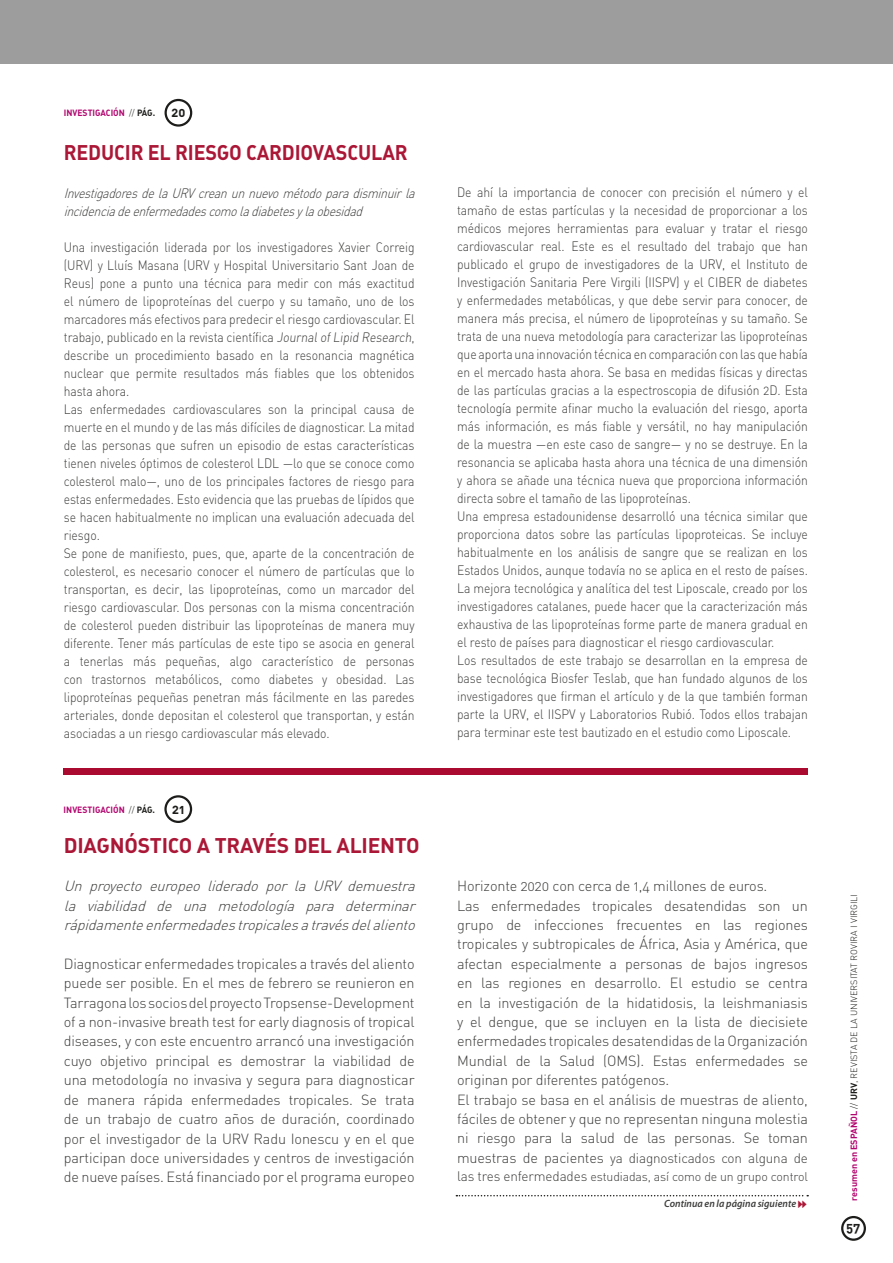
<style>
.page{position:relative;width:893px;height:1263px;background:#fff}
.page>*{position:absolute;margin:0;border:0;box-sizing:border-box;transform-origin:0 0}
.t1{font:21px "DIN Bold Alternate";letter-spacing:-.01em;color:#ab1736;scale:.94 1}
.t2{font:21px "DIN Bold Alternate";letter-spacing:-.01em;color:#ab1736}
.t3{font:14.55px/19.4px "DIN Light Alternate";letter-spacing:-.01em;color:#3d3d3c;text-align:justify}
.t4{font:italic 14.55px/19.4px "DIN Light Alternate";color:#3d3d3c;text-align:justify}
.t5{font:13.65px "DIN Light Alternate";letter-spacing:-.01em;color:#3d3d3c}
.t6{font:13.5px/18px "DIN Light Alternate";letter-spacing:-.005em;color:#3d3d3c;scale:.9 1}
.t7{font:italic 13.5px/18px "DIN Light Alternate";color:#3d3d3c;scale:.9 1}
.t8{font:13.5px "DIN Bold Alternate";color:#1d1d1b;scale:.95 1}
.t9{font:12.45px "DIN Light Alternate";letter-spacing:-.01em;color:#3d3d3c}
.t10{font:italic 600 10.5px "Myriad Pro";letter-spacing:.005em;color:#3d3d3c;scale:.95 1}
.t11{font:9px "DIN Light Alternate";color:#1d1d1b}
.t12{font:9px "DIN Bold Alternate";color:#b2056f;scale:.95 1}
.s1{font-family:"DIN Light Alternate";color:#1d1d1b}
.s2{color:#1d1d1b}
.s3{font-size:13.5px;color:#1d1d1b}
.s4{font-size:14.55px}
.s5{font-size:13.65px}
.s6{font-family:"Guifxv 2 Transports";font-weight:400;font-style:normal;color:#ab1736}
.s7{font-family:"DIN Bold Alternate";color:#b2056f}
.s8{font-family:"DIN Bold Alternate"}
</style>
<div class="page">
<div style="left:0;top:0;width:893px;height:64px;background:#9d9d9d"></div>
<div style="left:841px;top:1216px;width:25px;height:25px;border:2px solid #1d1d1b;border-radius:50%"></div>
<svg style="left:456px;top:1195px;width:352px;height:1px"></svg>
<div style="left:164px;top:795px;width:28px;height:28px;border:2px solid #1d1d1b;border-radius:50%"></div>
<div style="left:64px;top:768px;width:744px;height:7px;background:#ab0a30"></div>
<div style="left:165px;top:99px;width:27px;height:28px;border:2px solid #1d1d1b;border-radius:50%"></div>
<p class="t12" style="left:64px;top:107px;width:130px">INVESTIGACIÓN <span class="s1">//</span> <span class="s2">PÁG.</span> <span class="s3">20</span></p>
<h1 class="t1" style="left:64px;top:139px;width:367px">REDUCIR EL RIESGO CARDIOVASCULAR</h1>
<p class="t7" style="left:64px;top:184px;width:396px">InvestigadoresdelaURVcreanunnuevométodoparadisminuirla incidenciadeenfermedadescomoladiabetesylaobesidad</p>
<p class="t6" style="left:64px;top:238px;width:391px">Una investigación liderada por los investigadores Xavier Correig (URV) y Lluís Masana (URV y Hospital Universitario Sant Joan de Reus) pone a punto una técnica para medir con más exactitud el número de lipoproteínas del cuerpo y su tamaño, uno de los marcadores más efectivos para predecir el riesgo cardiovascular. El trabajo, publicado en la revista científica JournalofLipid Research, describe un procedimiento basado en la resonancia magnética nuclear que permite resultados más fiables que los obtenidos hasta ahora.<br>Las enfermedades cardiovasculares son la principal causa de muerte en el mundo y de las más difíciles de diagnosticar. La mitad de las personas que sufren un episodio de estas características tienen niveles óptimos de colesterol LDL —lo que se conoce como colesterol malo—, uno de los principales factores de riesgo para estas enfermedades. Esto evidencia que las pruebas de lípidos que se hacen habitualmente no implican una evaluación adecuada del riesgo.<br>Se pone de manifiesto, pues, que, aparte de la concentración de colesterol, es necesario conocer el número de partículas que lo transportan, es decir, las lipoproteínas, como un marcador del riesgo cardiovascular. Dos personas con la misma concentración de colesterol pueden distribuir las lipoproteínas de manera muy diferente. Tener más partículas de este tipo se asocia en general a tenerlas más pequeñas, algo característico de personas con trastornos metabólicos, como diabetes y obesidad. Las lipoproteínas pequeñas penetran más fácilmente en las paredes arteriales, donde depositan el colesterol que transportan, y están asociadas a un riesgo cardiovascular más elevado.</p>
<p class="t12" style="left:64px;top:804px;width:129px">INVESTIGACIÓN <span class="s1">//</span> <span class="s2">PÁG.</span> <span class="s3">21</span></p>
<h1 class="t2" style="left:64px;top:831px;width:358px">DIAGNÓSTICO A TRAVÉS DEL ALIENTO</h1>
<p class="t4" style="left:64px;top:876px;width:357px">Un proyecto europeo liderado por la URV demuestra la viabilidad de una metodología para determinar rápidamenteenfermedadestropicalesatravésdelaliento</p>
<p class="t3" style="left:64px;top:954px;width:352px">Diagnosticar enfermedades tropicales a través del aliento puede ser posible. En el mes de febrero se reunieron en Tarragona los socios del proyecto Tropsense-Development of a non-invasive breath test for early diagnosis of tropical diseases, y con este encuentro arrancó una investigación cuyo objetivo principal es demostrar la viabilidad de una metodología no invasiva y segura para diagnosticar de manera rápida enfermedades tropicales. Se trata de un trabajo de cuatro años de duración, coordinado por el investigador de la URV Radu Ionescu y en el que participan doce universidades y centros de investigación de nueve países. Está financiado por el programa europeo</p>
<p class="t6" style="left:457px;top:183px;width:391px">De ahí la importancia de conocer con precisión el número y el tamaño de estas partículas y la necesidad de proporcionar a los médicos mejores herramientas para evaluar y tratar el riesgo cardiovascular real. Este es el resultado del trabajo que han publicado el grupo de investigadores de la URV, el Instituto de Investigación Sanitaria Pere Virgili (IISPV) y el CIBER de diabetes y enfermedades metabólicas, y que debe servir para conocer, de manera más precisa, el número de lipoproteínas y su tamaño. Se trata de una nueva metodología para caracterizar las lipoproteínas que aporta una innovación técnica en comparación con las que había en el mercado hasta ahora. Se basa en medidas físicas y directas de las partículas gracias a la espectroscopia de difusión 2D. Esta tecnología permite afinar mucho la evaluación del riesgo, aporta más información, es más fiable y versátil, no hay manipulación de la muestra —en este caso de sangre— y no se destruye. En la resonancia se aplicaba hasta ahora una técnica de una dimensión y ahora se añade una técnica nueva que proporciona información directa sobre el tamaño de las lipoproteínas.<br>Una empresa estadounidense desarrolló una técnica similar que proporciona datos sobre las partículas lipoproteicas. Se incluye habitualmente en los análisis de sangre que se realizan en los Estados Unidos, aunque todavía no se aplica en el resto de países.<br>La mejora tecnológica y analítica del test Liposcale, creado por los investigadores catalanes, puede hacer que la caracterización más exhaustiva de las lipoproteínas forme parte de manera gradual en el resto de países para diagnosticar el riesgo cardiovascular.<br>Los resultados de este trabajo se desarrollan en la empresa de base tecnológica Biosfer Teslab, que han fundado algunos de los investigadores que firman el artículo y de la que también forman parte la URV, el IISPV y Laboratorios Rubió. Todos ellos trabajan para terminar este test bautizado en el estudio como Liposcale.</p>
<p class="t3" style="left:457px;top:876px;width:352px;text-align:left">Horizonte 2020 con cerca de 1,4 millones de euros.<br>Las enfermedades tropicales desatendidas son un grupo de infecciones frecuentes en las regiones tropicales y subtropicales de África, Asia y América, que afectan especialmente a personas de bajos ingresos en las regiones en desarrollo. El estudio se centra en la investigación de la hidatidosis, la leishmaniasis y el dengue, que se incluyen en la lista de diecisiete enfermedades tropicales desatendidas de la Organización Mundial de la Salud (OMS). Estas enfermedades se originan por diferentes patógenos.<br>El trabajo se basa en el análisis de muestras de aliento, fáciles de obtener y que no representan ninguna molestia ni riesgo para la salud de las personas. Se toman</p>
<p class="t5" style="left:457px;top:1150px;width:352px"><span class="s4">muestras de pacientes</span> ya diagnosticados con alguna de</p>
<p class="t9" style="left:457px;top:1169px;width:352px"><span class="s5">las tres enfermedades</span> estudiadas, así como de un grupo control</p>
<p class="t10" style="left:664px;top:1197px;width:152px">Continua en la página siguiente <span class="s6">6</span></p>
<p class="t11" style="left:848px;top:1201px;width:308px;rotate:-90deg"><span class="s7">resumen en ESPAÑOL</span> // <span class="s8">URV</span>, REVISTA DE LA UNIVERSITAT ROVIRA I VIRGILI</p>
<p class="t8" style="left:846px;top:1218px;width:16px">57</p>
</div>
